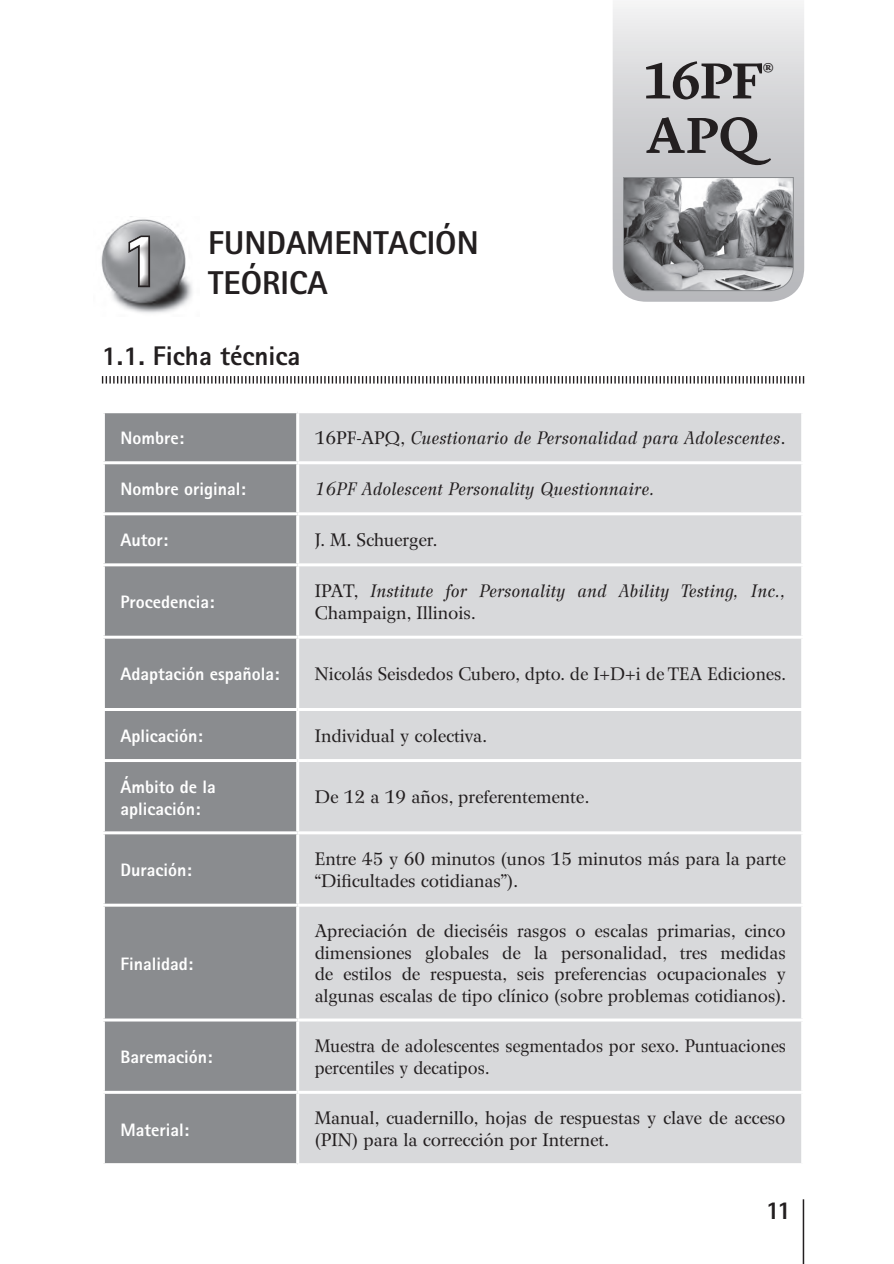
<style>
.page{position:relative;width:894px;height:1264px;background:#fff}
.page>*{position:absolute;margin:0;border:0;box-sizing:border-box;transform-origin:0 0}
.t1{font:800 75px "Rotis Sans Serif";color:#fff}
.t2{font:600 52.5px "Lyon Text";letter-spacing:-.035em;color:#231f20}
.t3{font:800 33px "Rotis Sans Serif";color:#231f20}
.t4{font:800 27px "Rotis Sans Serif";color:#231f20}
.t5{font:800 25.5px "Rotis Sans Serif";color:#231f20}
.t6{font:600 22.65px "Lyon Text";color:#231f20}
.t7{font:18px/21.6px "Wilke";color:#231f20}
.t8{font:italic 18px/21.6px "Wilke";color:#231f20}
.t9{font:800 18px/21.6px "Rotis Sans Serif";color:#fff}
.t10{font:18px/21.6px "Wilke";color:#231f20;scale:.96 1}
.s1{font-style:normal}
</style>
<div class="page">
<hr style="left:802px;top:1199px;width:1px;height:64px;background:#231f20">
<svg style="left:612px;top:4px;width:191px;height:298px;background:#d6d6d8"></svg>
<img style="left:101px;top:219px;width:92px;height:95px">
<div style="left:117px;top:226px;width:46px;height:74px;background:#231f20;opacity:.7"></div>
<svg style="left:622px;top:177px;width:171px;height:114px;background:#929395"></svg>
<div style="left:105px;top:413px;width:191px;height:750px;background:#8a8c8f"></div>
<div style="left:299px;top:413px;width:501px;height:750px;background:#d8d9db"></div>
<hr style="left:102px;top:461px;width:195px;height:3px;background:#fff">
<hr style="left:297px;top:461px;width:506px;height:3px;background:#fff">
<hr style="left:102px;top:512px;width:195px;height:3px;background:#fff">
<hr style="left:297px;top:512px;width:506px;height:3px;background:#fff">
<hr style="left:102px;top:563px;width:195px;height:3px;background:#fff">
<hr style="left:297px;top:563px;width:506px;height:3px;background:#fff">
<hr style="left:102px;top:635px;width:195px;height:3px;background:#fff">
<hr style="left:297px;top:635px;width:506px;height:3px;background:#fff">
<hr style="left:102px;top:708px;width:195px;height:3px;background:#fff">
<hr style="left:297px;top:708px;width:506px;height:3px;background:#fff">
<hr style="left:102px;top:759px;width:195px;height:3px;background:#fff">
<hr style="left:297px;top:759px;width:506px;height:3px;background:#fff">
<hr style="left:102px;top:831px;width:195px;height:3px;background:#fff">
<hr style="left:297px;top:831px;width:506px;height:3px;background:#fff">
<hr style="left:102px;top:903px;width:195px;height:3px;background:#fff">
<hr style="left:297px;top:903px;width:506px;height:3px;background:#fff">
<hr style="left:102px;top:1018px;width:195px;height:3px;background:#fff">
<hr style="left:297px;top:1018px;width:506px;height:3px;background:#fff">
<hr style="left:102px;top:1090px;width:195px;height:3px;background:#fff">
<hr style="left:297px;top:1090px;width:506px;height:3px;background:#fff">
<svg style="left:102px;top:376px;width:701px;height:7px"></svg>
<h1 class="t1" style="left:121px;top:212px;width:43px">1</h1>
<h3 class="t3" style="left:208px;top:222px;width:272px">FUNDAMENTACIÓN</h3>
<h3 class="t3" style="left:208px;top:262px;width:121px">TEÓRICA</h3>
<h3 class="t4" style="left:102px;top:339px;width:200px">1.1. Ficha técnica</h3>
<h2 class="t2" style="left:641px;top:40px;width:123px">16PF</h2>
<p class="t6" style="left:762px;top:55px;width:12px">®</p>
<h2 class="t2" style="left:646px;top:95px;width:115px">APQ</h2>
<p class="t9" style="left:120px;top:427px;width:65px">Nombre:</p>
<p class="t8" style="left:314px;top:427px;width:472px"><span class="s1">16PF-APQ,</span> Cuestionario de Personalidad para Adolescentes<span class="s1">.</span></p>
<p class="t9" style="left:120px;top:478px;width:127px">Nombre original:</p>
<p class="t8" style="left:314px;top:478px;width:341px">16PF Adolescent Personality Questionnaire.</p>
<p class="t9" style="left:120px;top:529px;width:49px">Autor:</p>
<p class="t7" style="left:314px;top:529px;width:125px">J. M. Schuerger.</p>
<p class="t9" style="left:120px;top:591px;width:95px">Procedencia:</p>
<p class="t8" style="left:314px;top:580px;width:472px"><span class="s1">IPAT,</span> Institute for Personality and Ability Testing, Inc.,<br><span class="s1">Champaign, Illinois.</span></p>
<p class="t9" style="left:120px;top:663px;width:160px">Adaptación española:</p>
<p class="t7" style="left:314px;top:663px;width:473px">Nicolás Seisdedos Cubero, dpto. de I+D+i de TEA Ediciones.</p>
<p class="t9" style="left:120px;top:725px;width:84px">Aplicación:</p>
<p class="t7" style="left:314px;top:725px;width:174px">Individual y colectiva.</p>
<p class="t9" style="left:120px;top:775px;width:97px">Ámbito de la aplicación:</p>
<p class="t7" style="left:314px;top:786px;width:276px">De 12 a 19 años, preferentemente.</p>
<p class="t9" style="left:120px;top:859px;width:73px">Duración:</p>
<p class="t7" style="left:314px;top:848px;width:472px">Entre 45 y 60 minutos (unos 15 minutos más para la parte “Dificultades cotidianas”).</p>
<p class="t9" style="left:120px;top:952px;width:74px">Finalidad:</p>
<p class="t7" style="left:314px;top:920px;width:473px;text-align:justify">Apreciación de dieciséis rasgos o escalas primarias, cinco dimensiones globales de la personalidad, tres medidas de estilos de respuesta, seis preferencias ocupacionales y algunas escalas de tipo clínico (sobre problemas cotidianos).</p>
<p class="t9" style="left:120px;top:1046px;width:93px">Baremación:</p>
<p class="t10" style="left:314px;top:1035px;width:492px">Muestra de adolescentes segmentados por sexo. Puntuaciones percentiles y decatipos.</p>
<p class="t9" style="left:120px;top:1118px;width:70px">Material:</p>
<p class="t7" style="left:314px;top:1107px;width:472px">Manual, cuadernillo, hojas de respuestas y clave de acceso (PIN) para la corrección por Internet.</p>
<h3 class="t5" style="left:765px;top:1194px;width:27px">11</h3>
</div>
